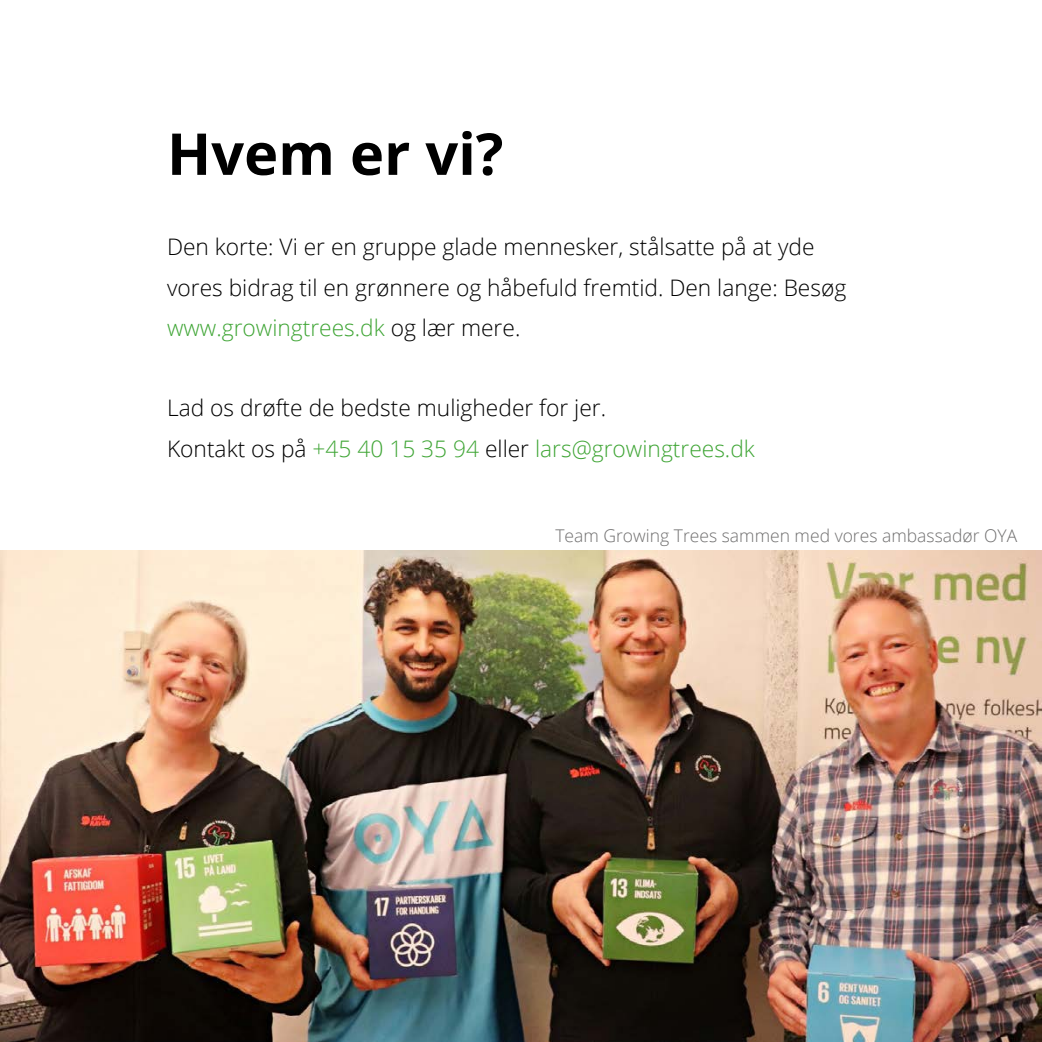
<style>
.page{position:relative;width:1042px;height:1042px;background:#fff}
.page>*{position:absolute;margin:0;border:0;box-sizing:border-box;transform-origin:0 0}
.t1{font:700 57.75px "Open Sans";color:#000}
.t2{font:300 22.75px/40.2px "Open Sans";color:#000}
.t3{font:300 17.5px "Open Sans";color:#706f6f}
.s1{color:#3fa535}
</style>
<div class="page">
<img style="left:0;top:551px;width:1042px;height:491px">
<h1 class="t1" style="left:167px;top:113px;width:338px">Hvem er vi?</h1>
<p class="t2" style="left:167px;top:226px;width:681px">Den korte: Vi er en gruppe glade mennesker, stålsatte på at yde vores bidrag til en grønnere og håbefuld fremtid. Den lange: Besøg <span class="s1">www.growingtrees.dk</span> og lær mere.</p>
<p class="t2" style="left:167px;top:387px;width:589px">Lad os drøfte de bedste muligheder for jer.<br>Kontakt os på <span class="s1">+45 40 15 35 94</span> eller <span class="s1">lars@growingtrees.dk</span></p>
<p class="t3" style="left:555px;top:523px;width:463px">Team Growing Trees sammen med vores ambassadør OYA</p>
</div>
